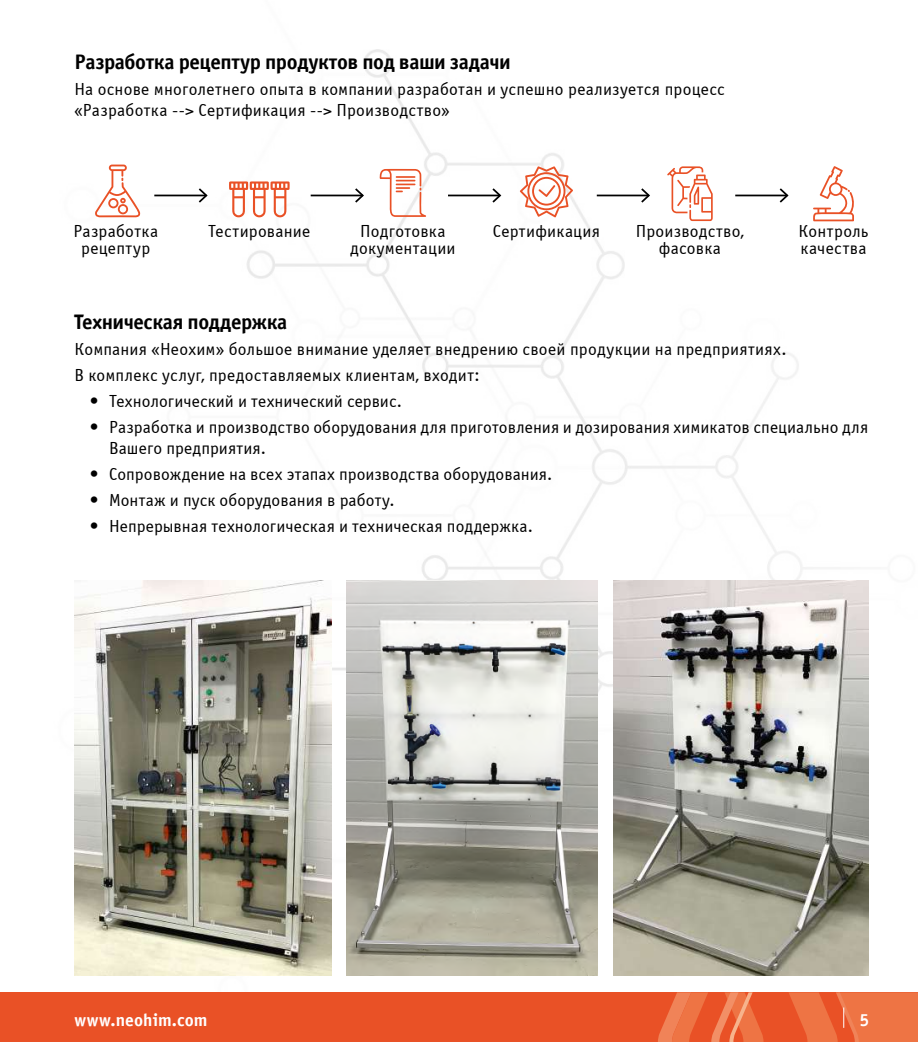
<style>
.page{position:relative;width:918px;height:1042px;background:#fff}
.page>*{position:absolute;margin:0;border:0;box-sizing:border-box;transform-origin:0 0}
.t1{font:700 21px "Officina Sans Win C";letter-spacing:-.02em;color:#000}
.t2{font:17.5px/17.5px "Officina Sans Win C";letter-spacing:.01em;color:#000}
.t3{font:700 17.5px "Officina Sans Win C";letter-spacing:.005em;color:#fff}
</style>
<div class="page">
<img style="left:74px;top:49px;width:795px;height:927px">
<svg style="left:95px;top:165px;width:45px;height:52px"></svg>
<svg style="left:379px;top:169px;width:47px;height:48px"></svg>
<svg style="left:520px;top:166px;width:53px;height:51px"></svg>
<svg style="left:667px;top:166px;width:46px;height:55px"></svg>
<svg style="left:813px;top:166px;width:41px;height:55px"></svg>
<svg style="left:229px;top:181px;width:61px;height:37px"></svg>
<hr style="left:154px;top:195px;width:52px;height:1px;background:#000">
<svg style="left:197px;top:186px;width:12px;height:18px"></svg>
<hr style="left:311px;top:195px;width:52px;height:1px;background:#000">
<svg style="left:353px;top:186px;width:12px;height:18px"></svg>
<hr style="left:448px;top:195px;width:52px;height:1px;background:#000">
<svg style="left:490px;top:186px;width:12px;height:18px"></svg>
<hr style="left:597px;top:195px;width:52px;height:1px;background:#000">
<svg style="left:639px;top:186px;width:12px;height:18px"></svg>
<hr style="left:735px;top:195px;width:52px;height:1px;background:#000">
<svg style="left:778px;top:186px;width:12px;height:18px"></svg>
<img style="left:74px;top:580px;width:257px;height:395px">
<img style="left:346px;top:580px;width:251px;height:395px">
<img style="left:614px;top:580px;width:254px;height:395px">
<div style="left:0;top:992px;width:918px;height:50px;background:#e95126"></div>
<svg style="left:658px;top:992px;width:105px;height:50px"></svg>
<svg style="left:789px;top:992px;width:129px;height:50px"></svg>
<p class="t1" style="left:74px;top:50px;width:438px">Разработка рецептур продуктов под ваши задачи</p>
<p class="t2" style="left:74px;top:79px;width:652px;line-height:21px">На основе многолетнего опыта в компании разработан и успешно реализуется процесс «Разработка --&gt; Сертификация --&gt; Производство»</p>
<p class="t2" style="left:73px;top:222px;width:86px;text-align:center">Разработка рецептур</p>
<p class="t2" style="left:350px;top:222px;width:107px;text-align:center">Подготовка документации</p>
<p class="t2" style="left:493px;top:222px;width:109px">Сертификация</p>
<p class="t2" style="left:636px;top:222px;width:110px;text-align:center">Производство, фасовка</p>
<p class="t2" style="left:798px;top:222px;width:71px">Контроль качества</p>
<p class="t2" style="left:208px;top:222px;width:104px">Тестирование</p>
<p class="t1" style="left:74px;top:310px;width:214px">Техническая поддержка</p>
<p class="t2" style="left:74px;top:337px;width:713px;line-height:25.9px">Компания «Неохим» большое внимание уделяет внедрению своей продукции на предприятиях.<br>В комплекс услуг, предоставляемых клиентам, входит:</p>
<p class="t2" style="left:90px;top:393px;width:313px">• Технологический и технический сервис.</p>
<p class="t2" style="left:109px;top:417px;width:760px;line-height:21px;text-indent:-19px">• Разработка и производство оборудования для приготовления и дозирования химикатов специально для<br>Вашего предприятия.</p>
<p class="t2" style="left:90px;top:466px;width:464px">• Сопровождение на всех этапах производства оборудования.</p>
<p class="t2" style="left:90px;top:492px;width:306px">• Монтаж и пуск оборудования в работу.</p>
<p class="t2" style="left:90px;top:517px;width:444px">• Непрерывная технологическая и техническая поддержка.</p>
<p class="t3" style="left:74px;top:1009px;width:135px">www.neohim.com</p>
<p class="t3" style="left:859px;top:1009px;width:11px">5</p>
</div>
